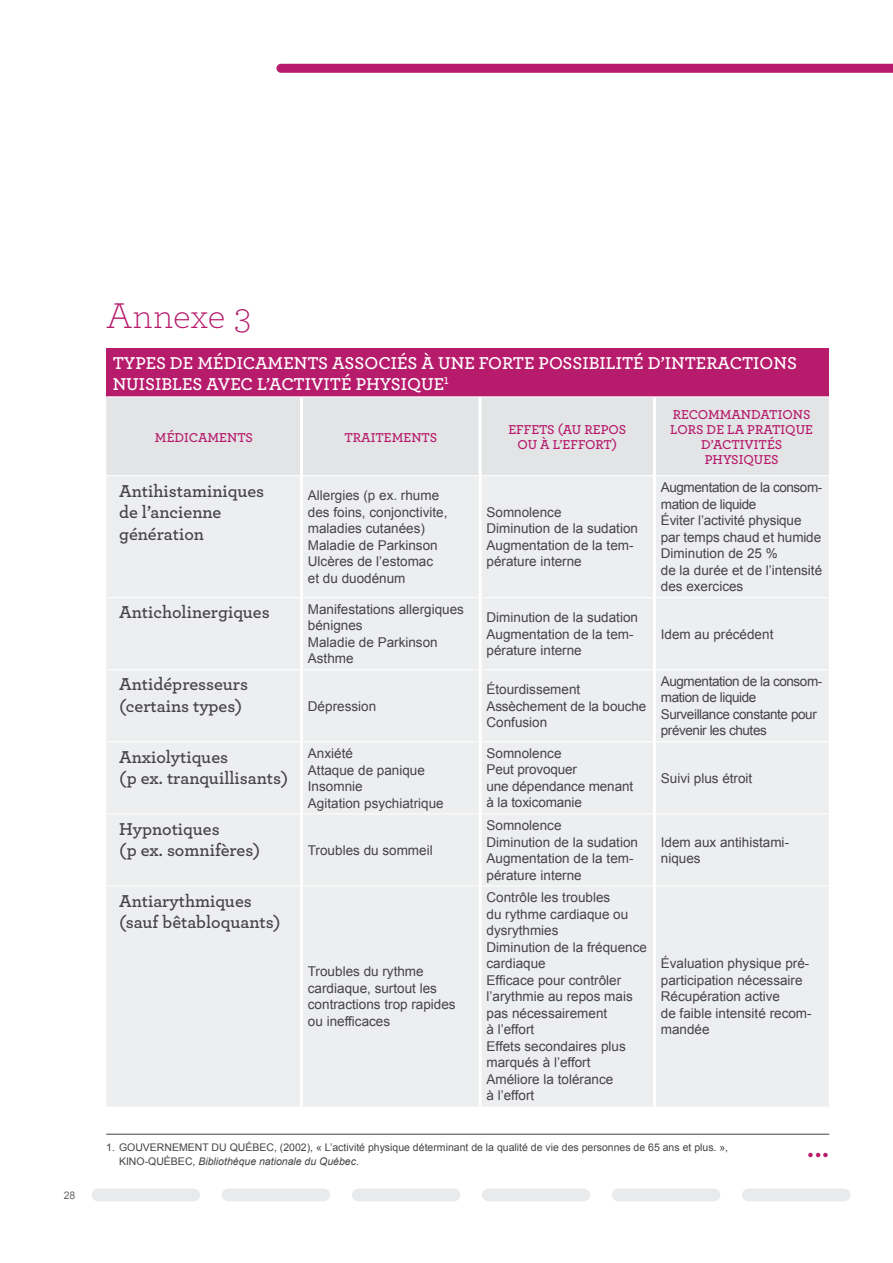
<style>
.page{position:relative;width:893px;height:1263px;background:#fff}
.page>*{position:absolute;margin:0;border:0;box-sizing:border-box;transform-origin:0 0}
.t1{font:300 37.5px "Archer";letter-spacing:-.01em;color:#b61b6c}
.t2{font:700 27px "Archer";color:#b61b6c}
.t3{font:600 18px/21.6px "Archer";color:#454347}
.t4{font:600 18px "Archer";color:#fff}
.t5{font:13.5px/16.5px "Arial";color:#454347}
.t6{font:600 13.5px/15px "Archer";color:#b61b6c}
.t7{font:13.5px/16.5px "Arial";letter-spacing:-.03em;color:#454347}
.t8{font:10.5px/13.5px "Arial";color:#454347}
.t9{font:10.5px "Arial";color:#68676c}
.t10{font:600 10.5px "Archer";color:#fff}
.s1{font-style:italic}
</style>
<div class="page">
<div style="left:281px;top:64px;width:612px;height:9px;background:#b61b6c"></div>
<div style="left:748px;top:1188px;width:96px;height:13px;background:#e9eaeb"></div>
<div style="left:488px;top:1188px;width:96px;height:13px;background:#e9eaeb"></div>
<div style="left:228px;top:1188px;width:96px;height:13px;background:#e9eaeb"></div>
<div style="left:618px;top:1188px;width:96px;height:13px;background:#e9eaeb"></div>
<div style="left:358px;top:1188px;width:96px;height:13px;background:#e9eaeb"></div>
<div style="left:98px;top:1188px;width:96px;height:13px;background:#e9eaeb"></div>
<hr style="left:106px;top:1134px;width:723px;height:1px;background:#454347">
<div style="left:106px;top:349px;width:723px;height:48px;background:#b61b6c"></div>
<div style="left:106px;top:397px;width:723px;height:78px;background:#e3e4e6"></div>
<div style="left:106px;top:476px;width:723px;height:630px;background:#edeeef"></div>
<hr style="left:479px;top:397px;width:3px;height:78px;background:#fff">
<hr style="left:653px;top:397px;width:3px;height:78px;background:#fff">
<hr style="left:482px;top:597px;width:171px;height:1px;background:#fff">
<hr style="left:656px;top:597px;width:173px;height:1px;background:#fff">
<hr style="left:303px;top:669px;width:176px;height:1px;background:#fff">
<hr style="left:482px;top:669px;width:171px;height:1px;background:#fff">
<hr style="left:656px;top:669px;width:173px;height:1px;background:#fff">
<hr style="left:303px;top:741px;width:176px;height:1px;background:#fff">
<hr style="left:482px;top:741px;width:171px;height:1px;background:#fff">
<hr style="left:656px;top:741px;width:173px;height:1px;background:#fff">
<hr style="left:303px;top:813px;width:176px;height:1px;background:#fff">
<hr style="left:482px;top:813px;width:171px;height:1px;background:#fff">
<hr style="left:656px;top:813px;width:173px;height:1px;background:#fff">
<hr style="left:303px;top:885px;width:176px;height:1px;background:#fff">
<hr style="left:482px;top:885px;width:171px;height:1px;background:#fff">
<hr style="left:656px;top:885px;width:173px;height:1px;background:#fff">
<hr style="left:106px;top:885px;width:194px;height:1px;background:#fff">
<hr style="left:106px;top:741px;width:194px;height:1px;background:#fff">
<hr style="left:106px;top:813px;width:194px;height:1px;background:#fff">
<hr style="left:106px;top:669px;width:194px;height:1px;background:#fff">
<hr style="left:106px;top:597px;width:194px;height:1px;background:#fff">
<hr style="left:303px;top:597px;width:176px;height:1px;background:#fff">
<hr style="left:479px;top:476px;width:3px;height:122px;background:#fff">
<hr style="left:479px;top:598px;width:3px;height:72px;background:#fff">
<hr style="left:479px;top:670px;width:3px;height:72px;background:#fff">
<hr style="left:479px;top:742px;width:3px;height:72px;background:#fff">
<hr style="left:479px;top:814px;width:3px;height:72px;background:#fff">
<hr style="left:479px;top:886px;width:3px;height:220px;background:#fff">
<hr style="left:653px;top:476px;width:3px;height:122px;background:#fff">
<hr style="left:653px;top:598px;width:3px;height:72px;background:#fff">
<hr style="left:653px;top:670px;width:3px;height:72px;background:#fff">
<hr style="left:653px;top:742px;width:3px;height:72px;background:#fff">
<hr style="left:653px;top:814px;width:3px;height:72px;background:#fff">
<hr style="left:653px;top:886px;width:3px;height:220px;background:#fff">
<hr style="left:300px;top:476px;width:3px;height:122px;background:#fff">
<hr style="left:300px;top:598px;width:3px;height:72px;background:#fff">
<hr style="left:300px;top:670px;width:3px;height:72px;background:#fff">
<hr style="left:300px;top:742px;width:3px;height:72px;background:#fff">
<hr style="left:300px;top:814px;width:3px;height:72px;background:#fff">
<hr style="left:300px;top:886px;width:3px;height:220px;background:#fff">
<hr style="left:300px;top:397px;width:3px;height:78px;background:#fff">
<hr style="left:106px;top:396px;width:196px;height:1px;background:#fff">
<hr style="left:302px;top:396px;width:178px;height:1px;background:#fff">
<hr style="left:480px;top:396px;width:174px;height:1px;background:#fff">
<hr style="left:654px;top:396px;width:175px;height:1px;background:#fff">
<p class="t9" style="left:64px;top:1188px;width:13px">28</p>
<h1 class="t1" style="left:106px;top:291px;width:147px">Annexe 3</h1>
<h3 class="t4" style="left:113px;top:350px;width:23px">TYPES</h3>
<h3 class="t4" style="left:170px;top:350px;width:67px">DE MÉDICAMENTS</h3>
<h3 class="t4" style="left:332px;top:350px;width:12px">ASSOCI</h3>
<h3 class="t4" style="left:397px;top:350px;width:54px">ÉSÀUNE</h3>
<h3 class="t4" style="left:479px;top:350px;width:12px">FORTE</h3>
<h3 class="t4" style="left:539px;top:350px;width:11px">POSSIBILIT</h3>
<h3 class="t4" style="left:633px;top:350px;width:44px">É D’INTERACTIONS</h3>
<h3 class="t4" style="left:113px;top:371px;width:11px">NUISIBLES</h3>
<h3 class="t4" style="left:206px;top:371px;width:13px">AVEC</h3>
<h3 class="t4" style="left:257px;top:371px;width:24px">L’ACTIVIT</h3>
<h3 class="t4" style="left:341px;top:371px;width:27px">É PHYSIQUE</h3>
<p class="t10" style="left:444px;top:373px;width:6px">1</p>
<p class="t6" style="left:155px;top:429px;width:30px">MÉDICAMENTS</p>
<p class="t6" style="left:344px;top:429px;width:18px">TRAITEMENTS</p>
<p class="t6" style="left:670px;top:406px;width:22px">RECOMMANDATIONS<br>LORS</p>
<p class="t6" style="left:517px;top:421px;width:77px;text-indent:40px">(AU REPOS<br>OU ÀL’EFFORT</p>
<p class="t6" style="left:508px;top:421px;width:17px">EFFETS</p>
<p class="t6" style="left:701px;top:421px;width:56px;text-indent:6px">DELAPRATIQUE<br>D’ACTIVIT</p>
<p class="t6" style="left:767px;top:436px;width:15px">ÉS</p>
<p class="t6" style="left:705px;top:451px;width:10px">PHYSIQUES</p>
<p class="t6" style="left:612px;top:436px;width:7px">)</p>
<h3 class="t3" style="left:119px;top:479px;width:147px">ANTIHISTAMINIQUES<br>DE L’ANCIENNE<br>GÉNÉRATION</h3>
<p class="t5" style="left:308px;top:488px;width:141px">Allergies (p ex. rhume des foins, conjonctivite, maladies cutanées)<br>Maladie de Parkinson<br>Ulcères de l’estomac et du duodénum</p>
<p class="t5" style="left:486px;top:504px;width:153px">Somnolence<br>Diminution de la sudation<br>Augmentation de la tem&shy;pérature interne</p>
<h3 class="t3" style="left:119px;top:600px;width:152px">ANTICHOLINERGIQUES</h3>
<p class="t5" style="left:308px;top:601px;width:158px">Manifestations allergiques bénignes<br>Maladie de Parkinson<br>Asthme</p>
<p class="t5" style="left:486px;top:609px;width:153px">Diminution de la sudation<br>Augmentation de la tem&shy;pérature interne</p>
<p class="t5" style="left:661px;top:479px;width:163px">Augmentation de la consom&shy;mation de liquide<br>Éviter l’activité physique par temps chaud et humide<br>Diminution de 25 %<br>de la durée et de l’intensité des exercices</p>
<p class="t5" style="left:661px;top:626px;width:114px">Idem au précédent</p>
<h3 class="t3" style="left:119px;top:673px;width:131px">ANTIDÉPRESSEURS (CERTAINS TYPES)</h3>
<p class="t5" style="left:308px;top:698px;width:70px">Dépression</p>
<p class="t5" style="left:486px;top:681px;width:161px">Étourdissement<br>Assèchement de la bouche<br>Confusion</p>
<p class="t7" style="left:661px;top:673px;width:163px">Augmentation de la consom&shy;mation de liquide<br>Surveillance constante pour prévenir les chutes</p>
<h3 class="t3" style="left:119px;top:745px;width:171px">ANXIOLYTIQUES<br>(P EX. TRANQUILLISANTS)</h3>
<p class="t5" style="left:308px;top:745px;width:137px">Anxiété<br>Attaque de panique<br>Insomnie<br>Agitation psychiatrique</p>
<p class="t5" style="left:486px;top:745px;width:148px">Somnolence<br>Peut provoquer<br>une dépendance menant à la toxicomanie</p>
<h3 class="t3" style="left:119px;top:817px;width:143px">HYPNOTIQUES<br>(P EX. SOMNIFÈRES)</h3>
<h3 class="t3" style="left:119px;top:889px;width:163px">ANTIARYTHMIQUES (SAUF BÊTABLOQUANTS)</h3>
<p class="t5" style="left:308px;top:842px;width:126px">Troubles du sommeil</p>
<p class="t5" style="left:308px;top:963px;width:149px">Troubles du rythme cardiaque, surtout les contractions trop rapides ou inefficaces</p>
<p class="t5" style="left:486px;top:817px;width:153px">Somnolence<br>Diminution de la sudation<br>Augmentation de la tem&shy;pérature interne</p>
<p class="t5" style="left:486px;top:889px;width:162px">Contrôle les troubles<br>du rythme cardiaque ou dysrythmies<br>Diminution de la fréquence cardiaque<br>Efficace pour contrôler l’arythmie au repos mais pas nécessairement<br>à l’effort<br>Effets secondaires plus marqués à l’effort<br>Améliore la tolérance<br>à l’effort</p>
<p class="t5" style="left:661px;top:770px;width:93px">Suivi plus étroit</p>
<p class="t5" style="left:661px;top:834px;width:130px">Idem aux antihistami&shy;niques</p>
<p class="t5" style="left:661px;top:955px;width:152px">Évaluation physique pré&shy;participation nécessaire<br>Récupération active<br>de faible intensité recom&shy;mandée</p>
<p class="t8" style="left:119px;top:1141px;width:611px;text-indent:-13px">1. GOUVERNEMENT DU QUÉBEC, (2002), « L’activité physique déterminant de la qualité de vie des personnes de 65 ans et plus. »,<br>KINO-QUÉBEC, <span class="s1">Bibliothèque nationale du Québec</span>.</p>
<h2 class="t2" style="left:807px;top:1127px;width:24px">...</h2>
</div>
